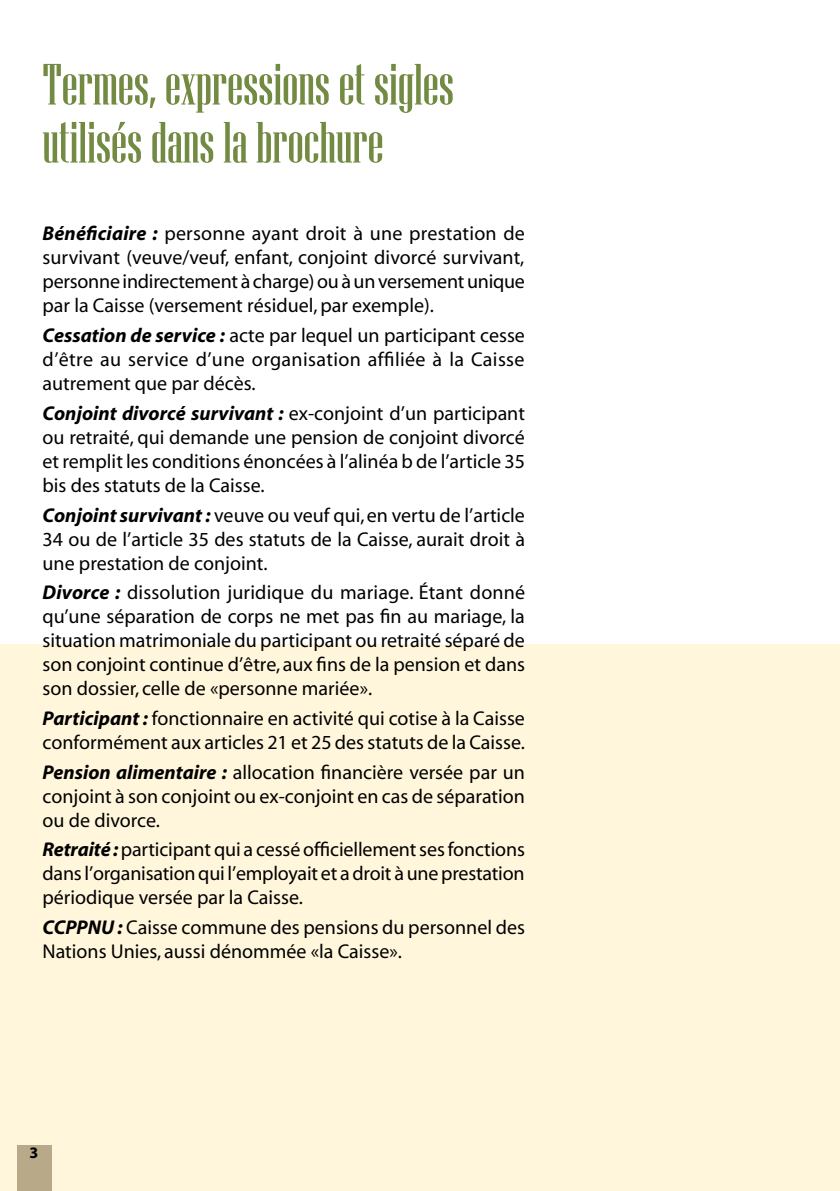
<style>
.page{position:relative;width:840px;height:1191px;background:#fff}
.page>*{position:absolute;margin:0;border:0;box-sizing:border-box;transform-origin:0 0}
.t1{font:58px/58px "Niagara Solid";color:#728a41}
.t2{font:20px/24px "Myriad";color:#000;text-align:justify}
.t3{font:700 16px "Myriad";color:#000}
.s1{font-weight:700;font-style:italic}
</style>
<div class="page">
<div style="left:0;top:645px;width:839px;height:546px;background:#fff6db"></div>
<div style="left:17px;top:1145px;width:34px;height:46px;background:#b8a988"></div>
<h1 class="t1" style="left:43px;top:56px;width:412px">Termes, expressions et sigles utilisés dans la brochure</h1>
<p class="t2" style="left:43px;top:223px;width:483px"><span class="s1">Bénéficiaire :</span> personne ayant droit à une prestation de survivant (veuve/veuf, enfant, conjoint divorcé survivant, personne indirectement à charge) ou à un versement unique par la Caisse (versement résiduel, par exemple).</p>
<p class="t2" style="left:43px;top:324px;width:483px"><span class="s1">Cessation de service :</span> acte par lequel un participant cesse d’être au service d’une organisation affiliée à la Caisse autrement que par décès.</p>
<p class="t2" style="left:43px;top:402px;width:483px"><span class="s1">Conjoint divorcé survivant :</span> ex-conjoint d’un participant ou retraité, qui demande une pension de conjoint divorcé et remplit les conditions énoncées à l’alinéa b de l’article 35 bis des statuts de la Caisse.</p>
<p class="t2" style="left:43px;top:504px;width:483px"><span class="s1">Conjoint survivant :</span> veuve ou veuf qui, en vertu de l’article 34 ou de l’article 35 des statuts de la Caisse, aurait droit à une prestation de conjoint.</p>
<p class="t2" style="left:43px;top:581px;width:484px"><span class="s1">Divorce :</span> dissolution juridique du mariage. Étant donné qu’une séparation de corps ne met pas fin au mariage, la situation matrimoniale du participant ou retraité séparé de son conjoint continue d’être, aux fins de la pension et dans son dossier, celle de «personne mariée».</p>
<p class="t2" style="left:43px;top:707px;width:483px"><span class="s1">Participant :</span> fonctionnaire en activité qui cotise à la Caisse conformément aux articles 21 et 25 des statuts de la Caisse.</p>
<p class="t2" style="left:43px;top:761px;width:483px"><span class="s1">Pension alimentaire :</span> allocation financière versée par un conjoint à son conjoint ou ex-conjoint en cas de séparation ou de divorce.</p>
<p class="t2" style="left:43px;top:838px;width:483px"><span class="s1">Retraité :</span> participant qui a cessé officiellement ses fonctions dans l’organisation qui l’employait et a droit à une prestation périodique versée par la Caisse.</p>
<p class="t2" style="left:43px;top:916px;width:483px"><span class="s1">CCPPNU :</span> Caisse commune des pensions du personnel des<br>Nations Unies, aussi dénommée «la Caisse».</p>
<p class="t3" style="left:30px;top:1144px;width:10px">3</p>
</div>
